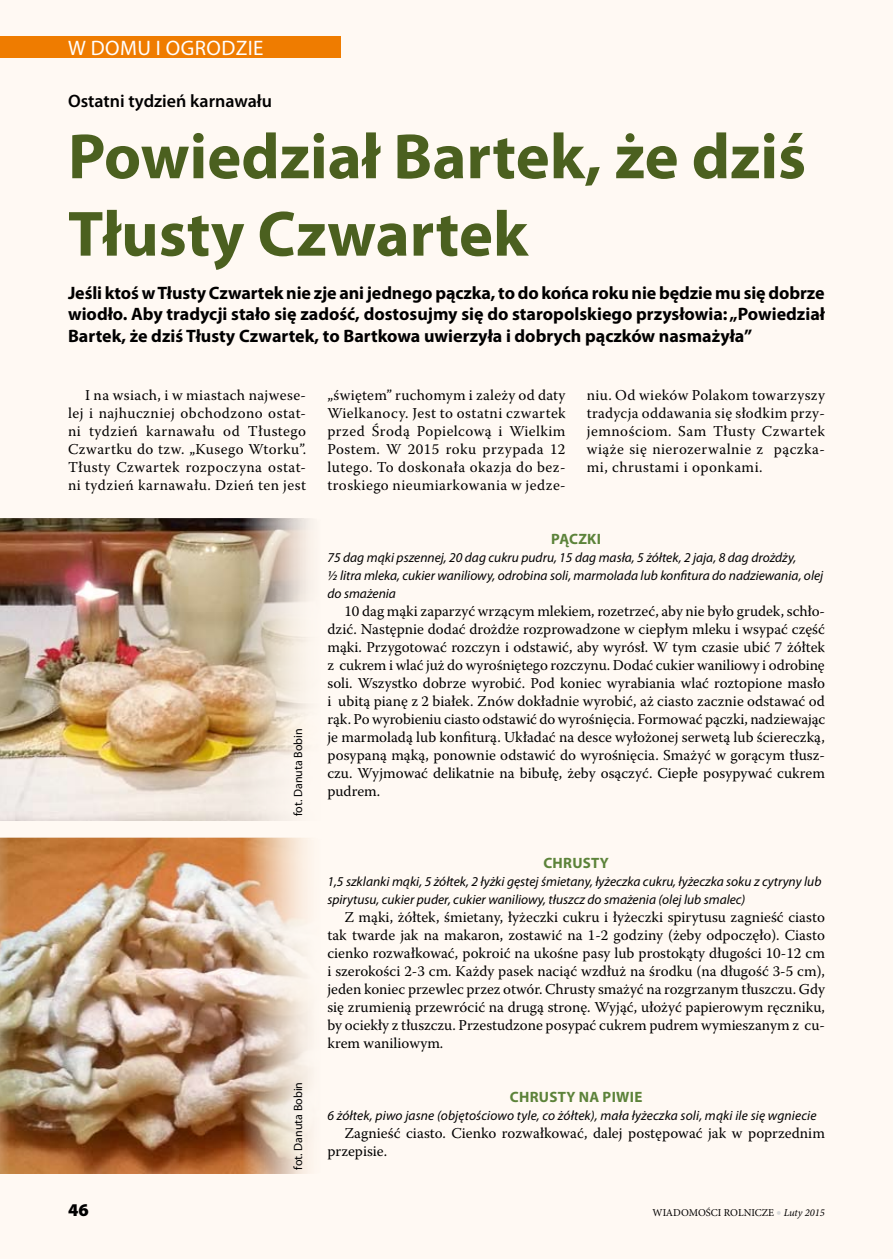
<style>
.page{position:relative;width:893px;height:1259px;background:#fff9f3}
.page>*{position:absolute;margin:0;border:0;box-sizing:border-box;transform-origin:0 0}
.t1{font:700 64.5px/77.4px "Myriad Pro";color:#4b601f}
.t2{font:21px "Myriad Pro";letter-spacing:.02em;color:#fff}
.t3{font:700 18px/21.6px "Myriad Pro";color:#000;text-align:justify}
.t4{font:600 18px "Myriad Pro";color:#000}
.t5{font:900 18px "Myriad Pro";color:#000}
.t6{font:15px/18px "Warnock Pro";letter-spacing:.015em;color:#000;text-align:justify}
.t7{font:700 15px "Myriad Pro";letter-spacing:.02em;color:#5c833a}
.t8{font:italic 13.5px/18px "Myriad Pro";color:#000}
.t9{font:12px "Myriad Pro";color:#000}
.t10{font:10.5px "Minion Pro";color:#000}
.s1{color:#d9dada}
.s2{font-style:italic}
</style>
<div class="page">
<div style="left:0;top:36px;width:340px;height:21px;background:#ef7c00"></div>
<img style="left:0;top:519px;width:309px;height:302px">
<img style="left:0;top:838px;width:310px;height:336px">
<h2 class="t2" style="left:68px;top:35px;width:197px">W DOMU I OGRODZIE</h2>
<p class="t4" style="left:68px;top:90px;width:205px">Ostatni tydzień karnawału</p>
<h1 class="t1" style="left:68px;top:116px;width:739px">Powiedział Bartek, że dziś<br>Tłusty Czwartek</h1>
<p class="t3" style="left:68px;top:281px;width:758px">Jeśli ktoś w Tłusty Czwartek nie zje ani jednego pączka, to do końca roku nie będzie mu się dobrze wiodło. Aby tradycji stało się zadość, dostosujmy się do staropolskiego przysłowia: „Powiedział Bartek, że dziś Tłusty Czwartek, to Bartkowa uwierzyła i dobrych pączków nasmażyła”</p>
<p class="t6" style="left:68px;top:385px;width:240px;text-indent:17px">I na wsiach, i w miastach najwese&shy;lej i najhuczniej obchodzono ostat&shy;ni tydzień karnawału od Tłustego Czwartku do tzw. „Kusego Wtorku”.<br>Tłusty Czwartek rozpoczyna ostat&shy;ni tydzień karnawału. Dzień ten jest</p>
<p class="t6" style="left:327px;top:385px;width:240px">„świętem” ruchomym i zależy od daty Wielkanocy. Jest to ostatni czwartek przed Środą Popielcową i Wielkim Postem. W 2015 roku przypada 12 lutego. To doskonała okazja do bez&shy;troskiego nieumiarkowania w jedze-</p>
<p class="t6" style="left:587px;top:385px;width:240px">niu. Od wieków Polakom towarzyszy tradycja oddawania się słodkim przy&shy;jemnościom. Sam Tłusty Czwartek wiąże się nierozerwalnie z pączka&shy;mi, chrustami i oponkami.</p>
<p class="t9" style="left:291px;top:816px;width:89px;rotate:-90deg">FOT. DANUTA BOBIN</p>
<p class="t9" style="left:291px;top:1169px;width:89px;rotate:-90deg">FOT. DANUTA BOBIN</p>
<p class="t7" style="left:551px;top:529px;width:51px">Pączki</p>
<p class="t8" style="left:327px;top:548px;width:497px">75 dag mąki pszennej, 20 dag cukru pudru, 15 dag masła, 5 żółtek, 2 jaja, 8 dag drożdży,<br>½ litra mleka, cukier waniliowy, odrobina soli, marmolada lub konfitura do nadziewania, olej do smażenia</p>
<p class="t6" style="left:327px;top:601px;width:499px;text-indent:17px">10 dag mąki zaparzyć wrzącym mlekiem, rozetrzeć, aby nie było grudek, schło&shy;dzić. Następnie dodać drożdże rozprowadzone w ciepłym mleku i wsypać część mąki. Przygotować rozczyn i odstawić, aby wyrósł. W tym czasie ubić 7 żółtek z cukrem i wlać już do wyrośniętego rozczynu. Dodać cukier waniliowy i odrobinę soli. Wszystko dobrze wyrobić. Pod koniec wyrabiania wlać roztopione masło i ubitą pianę z 2 białek. Znów dokładnie wyrobić, aż ciasto zacznie odstawać od rąk. Po wyrobieniu ciasto odstawić do wyrośnięcia. Formować pączki, nadziewając je marmoladą lub konfiturą. Układać na desce wyłożonej serwetą lub ściereczką, posypaną mąką, ponownie odstawić do wyrośnięcia. Smażyć w gorącym tłusz&shy;czu. Wyjmować delikatnie na bibułę, żeby osączyć. Ciepłe posypywać cukrem pudrem.</p>
<p class="t7" style="left:543px;top:853px;width:67px">Chrusty</p>
<p class="t8" style="left:327px;top:872px;width:495px">1,5 szklanki mąki, 5 żółtek, 2 łyżki gęstej śmietany, łyżeczka cukru, łyżeczka soku z cytryny lub spirytusu, cukier puder, cukier waniliowy, tłuszcz do smażenia (olej lub smalec)</p>
<p class="t6" style="left:327px;top:907px;width:499px;text-indent:17px">Z mąki, żółtek, śmietany, łyżeczki cukru i łyżeczki spirytusu zagnieść ciasto tak twarde jak na makaron, zostawić na 1-2 godziny (żeby odpoczęło). Ciasto cienko rozwałkować, pokroić na ukośne pasy lub prostokąty długości 10-12 cm i szerokości 2-3 cm. Każdy pasek naciąć wzdłuż na środku (na długość 3-5 cm), jeden koniec przewlec przez otwór. Chrusty smażyć na rozgrzanym tłuszczu. Gdy się zrumienią przewrócić na drugą stronę. Wyjąć, ułożyć papierowym ręczniku, by ociekły z tłuszczu. Przestudzone posypać cukrem pudrem wymieszanym z cu&shy;krem waniliowym.</p>
<p class="t7" style="left:510px;top:1087px;width:134px">Chrusty na piwie</p>
<p class="t8" style="left:327px;top:1106px;width:491px">6 żółtek, piwo jasne (objętościowo tyle, co żółtek), mała łyżeczka soli, mąki ile się wgniecie</p>
<p class="t6" style="left:327px;top:1123px;width:499px;text-indent:17px">Zagnieść ciasto. Cienko rozwałkować, dalej postępować jak w poprzednim przepisie.</p>
<p class="t5" style="left:68px;top:1200px;width:22px">46</p>
<p class="t10" style="left:653px;top:1206px;width:174px">WIADOMOŚCI ROLNICZE <span class="s1">•</span> <span class="s2">Luty 2015</span></p>
</div>
